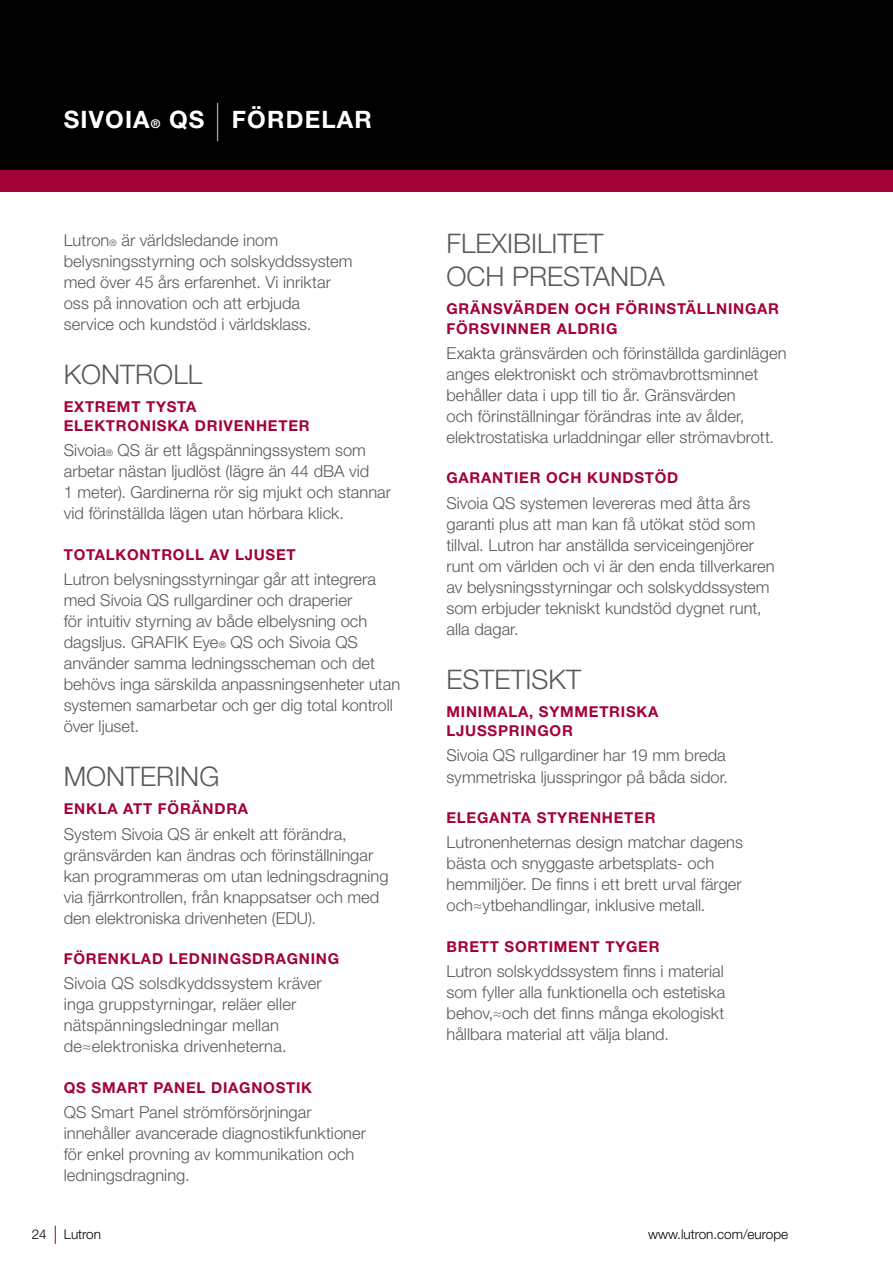
<style>
.page{position:relative;width:893px;height:1263px;background:#fff}
.page>*{position:absolute;margin:0;border:0;box-sizing:border-box;transform-origin:0 0}
.t1{font:300 27px/33px "Helvetica Neue LT Std";color:#58595b}
.t2{font:700 24px "Helvetica Neue LT Std";letter-spacing:.05em;color:#fff}
.t3{font:300 16.5px/21px "Helvetica Neue LT Std";color:#58595b}
.t4{font:700 15px/19.5px "Helvetica Neue LT Std";letter-spacing:.05em;color:#a30234}
.t5{font:300 13.5px "Helvetica Neue LT Std";color:#000}
.s1{font-size:12px}
.s2{font-weight:200;font-size:38.4px}
.s3{font-size:9px}
</style>
<div class="page">
<div style="left:0;top:0;width:893px;height:170px;background:#000"></div>
<div style="left:0;top:170px;width:893px;height:21px;background:#a30234"></div>
<svg style="left:55px;top:1226px;width:1px;height:18px"></svg>
<h2 class="t2" style="left:64px;top:110px;width:310px">SIVOIA<span class="s1">®</span> QS <span class="s2">|</span> FÖRDELAR</h2>
<p class="t3" style="left:64px;top:231px;width:290px">Lutron<span class="s3">®</span> är världsledande inom belysningsstyrning och solskyddssystem med över 45 års erfarenhet. Vi inriktar oss på innovation och att erbjuda service och kundstöd i världsklass.</p>
<h1 class="t1" style="left:64px;top:361px;width:140px">KONTROLL</h1>
<p class="t4" style="left:64px;top:398px;width:247px">EXTREMT TYSTA<br>ELEKTRONISKA DRIVENHETER</p>
<p class="t3" style="left:64px;top:442px;width:329px">Sivoia<span class="s3">®</span> QS är ett lågspänningssystem som arbetar nästan ljudlöst (lägre än 44 dBA vid<br>1 meter). Gardinerna rör sig mjukt och stannar vid förinställda lägen utan hörbara klick.</p>
<p class="t4" style="left:64px;top:547px;width:233px">TOTALKONTROLL AV LJUSET</p>
<p class="t3" style="left:64px;top:571px;width:338px">Lutron belysningsstyrningar går att integrera med Sivoia QS rullgardiner och draperier<br>för intuitiv styrning av både elbelysning och dagsljus. GRAFIK Eye<span class="s3">®</span> QS och Sivoia QS använder samma ledningsscheman och det behövs inga särskilda anpassningsenheter utan systemen samarbetar och ger dig total kontroll över ljuset.</p>
<h1 class="t1" style="left:64px;top:763px;width:157px">MONTERING</h1>
<p class="t4" style="left:64px;top:801px;width:186px">ENKLA ATT FÖRÄNDRA</p>
<p class="t3" style="left:64px;top:825px;width:326px">System Sivoia QS är enkelt att förändra, gränsvärden kan ändras och förinställningar kan programmeras om utan ledningsdragning via fjärrkontrollen, från knappsatser och med den elektroniska drivenheten (EDU).</p>
<p class="t4" style="left:64px;top:951px;width:277px">FÖRENKLAD LEDNINGSDRAGNING</p>
<p class="t3" style="left:64px;top:975px;width:259px">Sivoia QS solsdkyddssystem kräver inga gruppstyrningar, reläer eller nätspänningsledningar mellan de≈elektroniska drivenheterna.</p>
<p class="t4" style="left:64px;top:1079px;width:250px">QS SMART PANEL DIAGNOSTIK</p>
<p class="t3" style="left:64px;top:1104px;width:304px">QS Smart Panel strömförsörjningar innehåller avancerade diagnostikfunktioner för enkel provning av kommunikation och ledningsdragning.</p>
<h1 class="t1" style="left:446px;top:230px;width:220px">FLEXIBILITET<br>OCH PRESTANDA</h1>
<p class="t4" style="left:446px;top:301px;width:334px">GRÄNSVÄRDEN OCH FÖRINSTÄLLNINGAR<br>FÖRSVINNER ALDRIG</p>
<p class="t3" style="left:446px;top:345px;width:342px">Exakta gränsvärden och förinställda gardinlägen anges elektroniskt och strömavbrottsminnet behåller data i upp till tio år. Gränsvärden<br>och förinställningar förändras inte av ålder, elektrostatiska urladdningar eller strömavbrott.</p>
<p class="t4" style="left:446px;top:470px;width:233px">GARANTIER OCH KUNDSTÖD</p>
<p class="t3" style="left:446px;top:494px;width:330px">Sivoia QS systemen levereras med åtta års garanti plus att man kan få utökat stöd som tillval. Lutron har anställda serviceingenjörer runt om världen och vi är den enda tillverkaren av belysningsstyrningar och solskyddssystem som erbjuder tekniskt kundstöd dygnet runt, alla dagar.</p>
<h1 class="t1" style="left:446px;top:666px;width:136px">ESTETISKT</h1>
<p class="t4" style="left:446px;top:703px;width:213px">MINIMALA, SYMMETRISKA<br>LJUSSPRINGOR</p>
<p class="t3" style="left:446px;top:747px;width:283px">Sivoia QS rullgardiner har 19 mm breda symmetriska ljusspringor på båda sidor.</p>
<p class="t4" style="left:446px;top:810px;width:210px">ELEGANTA STYRENHETER</p>
<p class="t3" style="left:446px;top:834px;width:298px">Lutronenheternas design matchar dagens bästa och snyggaste arbetsplats- och hemmiljöer. De finns i ett brett urval färger och≈ytbehandlingar, inklusive metall.</p>
<p class="t4" style="left:446px;top:938px;width:215px">BRETT SORTIMENT TYGER</p>
<p class="t3" style="left:446px;top:963px;width:280px;text-align:justify">Lutron solskyddssystem finns i material som fyller alla funktionella och estetiska behov,≈och det finns många ekologiskt hållbara material att välja bland.</p>
<p class="t5" style="left:32px;top:1229px;width:17px">24</p>
<p class="t5" style="left:64px;top:1229px;width:39px">Lutron</p>
<p class="t5" style="left:648px;top:1229px;width:142px">www.lutron.com/europe</p>
</div>
